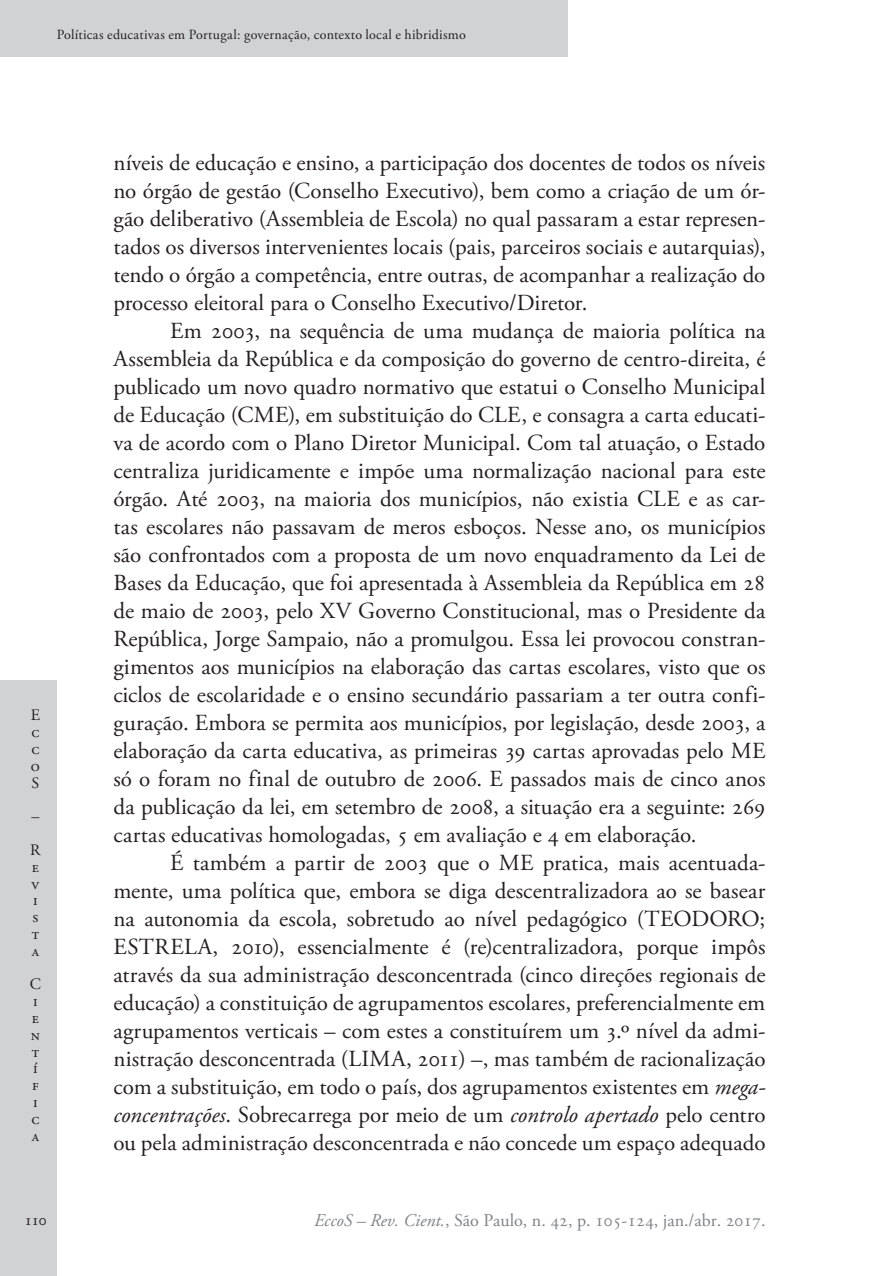
<style>
.page{position:relative;width:879px;height:1276px;background:#fff}
.page>*{position:absolute;margin:0;border:0;box-sizing:border-box;transform-origin:0 0}
.Ec_Normal{font:23px/28px "Adobe Garamond Pro";color:#231f20;text-align:justify}
.t1{font:18px "Adobe Garamond Pro";color:#808285}
.t2{font:16px/16.8px "Adobe Garamond Pro";color:#231f20;text-align:justify}
.t3{font:14px "Adobe Garamond Pro";letter-spacing:.015em;color:#231f20}
.s1{font-style:italic}
</style>
<div class="page">
<div style="left:0;top:680px;width:57px;height:596px;background:#d1d2d4"></div>
<div style="left:0;top:0;width:567px;height:57px;background:#d1d2d4"></div>
<p class="t3" style="left:57px;top:26px;width:411px">Políticas educativas em Portugal: governação, contexto local e hibridismo</p>
<p class="t2" style="left:31px;top:707px;width:11px">E c c o S</p>
<p class="t2" style="left:30px;top:800px;width:12px;line-height:33.6px">–<br>R</p>
<p class="t2" style="left:32px;top:859px;width:9px">e v i s t a</p>
<p class="t2" style="left:30px;top:976px;width:13px;text-align:left">C i e n t í f i c a</p>
<p class="Ec_Normal" style="left:113px;top:150px;width:653px">níveis de educação e ensino, a participação dos docentes de todos os níveis no órgão de gestão (Conselho Executivo), bem como a criação de um ór&shy;gão deliberativo (Assembleia de Escola) no qual passaram a estar represen&shy;tados os diversos intervenientes locais (pais, parceiros sociais e autarquias), tendo o órgão a competência, entre outras, de acompanhar a realização do processo eleitoral para o Conselho Executivo/Diretor.</p>
<p class="Ec_Normal" style="left:113px;top:318px;width:654px;text-indent:57px">Em 2003, na sequência de uma mudança de maioria política na Assembleia da República e da composição do governo de centro-direita, é publicado um novo quadro normativo que estatui o Conselho Municipal de Educação (CME), em substituição do CLE, e consagra a carta educati&shy;va de acordo com o Plano Diretor Municipal. Com tal atuação, o Estado centraliza juridicamente e impõe uma normalização nacional para este órgão. Até 2003, na maioria dos municípios, não existia CLE e as car&shy;tas escolares não passavam de meros esboços. Nesse ano, os municípios são confrontados com a proposta de um novo enquadramento da Lei de Bases da Educação, que foi apresentada à Assembleia da República em 28 de maio de 2003, pelo XV Governo Constitucional, mas o Presidente da República, Jorge Sampaio, não a promulgou. Essa lei provocou constran&shy;gimentos aos municípios na elaboração das cartas escolares, visto que os ciclos de escolaridade e o ensino secundário passariam a ter outra confi&shy;guração. Embora se permita aos municípios, por legislação, desde 2003, a elaboração da carta educativa, as primeiras 39 cartas aprovadas pelo ME só o foram no final de outubro de 2006. E passados mais de cinco anos da publicação da lei, em setembro de 2008, a situação era a seguinte: 269 cartas educativas homologadas, 5 em avaliação e 4 em elaboração.</p>
<p class="Ec_Normal" style="left:113px;top:850px;width:653px;text-indent:57px">É também a partir de 2003 que o ME pratica, mais acentuada&shy;mente, uma política que, embora se diga descentralizadora ao se basear na autonomia da escola, sobretudo ao nível pedagógico (TEODORO; ESTRELA, 2010), essencialmente é (re)centralizadora, porque impôs através da sua administração desconcentrada (cinco direções regionais de educação) a constituição de agrupamentos escolares, preferencialmente em agrupamentos verticais – com estes a constituírem um 3.º nível da admi&shy;nistração desconcentrada (LIMA, 2011) –, mas também de racionalização com a substituição, em todo o país, dos agrupamentos existentes em <span class="s1">mega&shy;concentrações</span>. Sobrecarrega por meio de um <span class="s1">controlo apertado</span> pelo centro ou pela administração desconcentrada e não concede um espaço adequado</p>
<p class="t2" style="left:24px;top:1212px;width:24px">110</p>
<p class="t1" style="left:314px;top:1209px;width:453px"><span class="s1">EccoS – Rev. Cient.</span>, São Paulo, n. 42, p. 105-124, jan./abr. 2017.</p>
</div>
